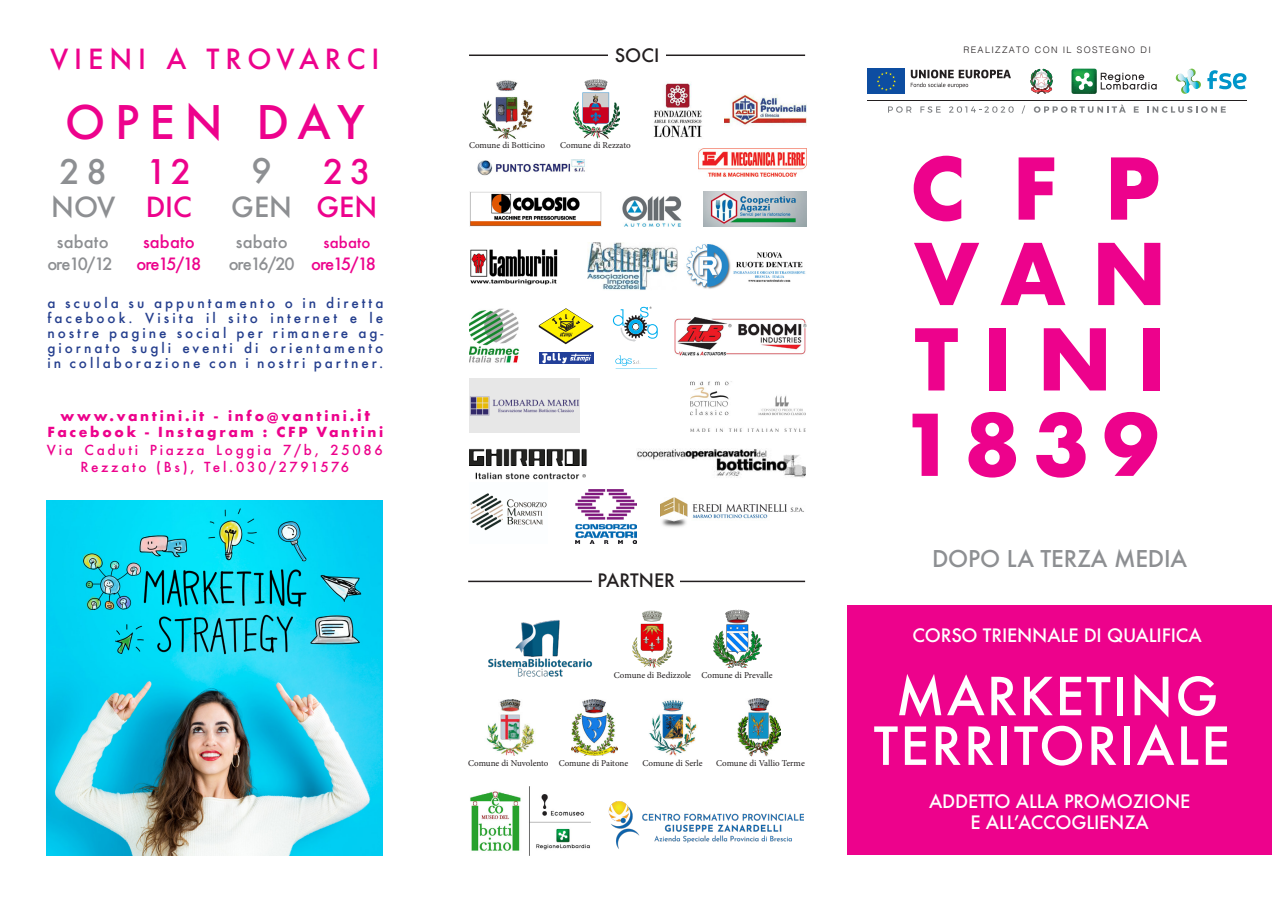
<style>
.page{position:relative;width:1272px;height:902px;background:#fff}
.page>*{position:absolute;margin:0;border:0;box-sizing:border-box;transform-origin:0 0}
.t1{font:700 82.5px "Futura";letter-spacing:.3em;color:#ed028c}
.t2{font:500 51px "Futura";letter-spacing:.04em;color:#fff}
.t3{font:500 45px "Futura";letter-spacing:.22em;color:#ed028c}
.t4{font:500 33px "Futura";color:#ed028c}
.t5{font:500 33px "Futura";color:#8d8f92}
.t6{font:500 27px "Futura";letter-spacing:.205em;color:#ed028c}
.t7{font:500 27px "Futura";color:#8d8f92}
.t8{font:500 22.5px "Futura";letter-spacing:-.01em;color:#8d8f92}
.t9{font:500 18px "Futura";letter-spacing:-.01em;color:#fff}
.t10{font:500 18px "Futura";color:#231f20}
.t11{font:500 16.5px "Futura";letter-spacing:-.025em;color:#8d8f92}
.t12{font:500 16.5px "Futura";letter-spacing:-.06em;color:#ed028c}
.t13{font:500 15px "Futura";letter-spacing:.01em;color:#ed028c}
.t14{font:500 13.5px/15px "Futura";letter-spacing:.22em;color:#253f8e;text-align:justify}
.t15{font:700 13.5px "Futura";letter-spacing:.2em;color:#ed028c}
.t16{font:500 13.5px/16.2px "Futura";letter-spacing:.2em;color:#ed028c;text-align:center}
.t17{font:9px "Minion Pro";color:#231f20}
.t18{font:300 9px "Helvetica";letter-spacing:.15em;color:#231f20}
.s1{font-size:15px}
</style>
<div class="page">
<img style="left:47px;top:500px;width:336px;height:355px">
<hr style="left:867px;top:100px;width:379px;height:1px;background:#231f20">
<svg style="left:1071px;top:69px;width:85px;height:25px"></svg>
<svg style="left:1175px;top:69px;width:26px;height:25px"></svg>
<svg style="left:1207px;top:70px;width:39px;height:19px"></svg>
<div style="left:867px;top:69px;width:38px;height:25px;background:#0d4da1"></div>
<svg style="left:877px;top:72px;width:19px;height:19px"></svg>
<svg style="left:910px;top:70px;width:100px;height:18px"></svg>
<svg style="left:1030px;top:69px;width:22px;height:25px"></svg>
<svg style="left:888px;top:106px;width:23px;height:7px"></svg>
<svg style="left:920px;top:106px;width:20px;height:7px"></svg>
<svg style="left:949px;top:106px;width:64px;height:7px"></svg>
<svg style="left:1021px;top:105px;width:4px;height:9px"></svg>
<svg style="left:1033px;top:104px;width:92px;height:9px"></svg>
<svg style="left:1133px;top:106px;width:5px;height:7px"></svg>
<svg style="left:1147px;top:106px;width:78px;height:7px"></svg>
<img style="left:608px;top:801px;width:195px;height:48px">
<img style="left:632px;top:610px;width:41px;height:58px">
<img style="left:713px;top:609px;width:48px;height:58px">
<img style="left:486px;top:699px;width:49px;height:56px">
<img style="left:572px;top:699px;width:45px;height:56px">
<img style="left:649px;top:700px;width:48px;height:56px">
<img style="left:737px;top:698px;width:43px;height:58px">
<img style="left:470px;top:786px;width:121px;height:68px">
<img style="left:488px;top:619px;width:105px;height:58px">
<hr style="left:469px;top:54px;width:336px;height:2px;background:#231f20">
<div style="left:608px;top:47px;width:58px;height:15px;background:#fff"></div>
<img style="left:470px;top:493px;width:77px;height:38px">
<img style="left:703px;top:192px;width:103px;height:35px">
<img style="left:470px;top:192px;width:132px;height:35px">
<img style="left:469px;top:308px;width:50px;height:55px">
<img style="left:587px;top:243px;width:90px;height:47px">
<img style="left:477px;top:159px;width:108px;height:17px">
<img style="left:637px;top:448px;width:168px;height:30px">
<img style="left:660px;top:497px;width:144px;height:30px">
<img style="left:724px;top:94px;width:82px;height:31px">
<img style="left:576px;top:489px;width:60px;height:54px">
<img style="left:686px;top:244px;width:120px;height:45px">
<img style="left:653px;top:82px;width:49px;height:56px">
<img style="left:622px;top:196px;width:60px;height:31px">
<img style="left:698px;top:148px;width:108px;height:28px">
<img style="left:470px;top:249px;width:88px;height:36px">
<img style="left:469px;top:379px;width:110px;height:53px">
<div style="left:539px;top:352px;width:54px;height:12px;background:#223f99"></div>
<svg style="left:542px;top:353px;width:49px;height:10px"></svg>
<svg style="left:539px;top:308px;width:54px;height:36px"></svg>
<img style="left:674px;top:317px;width:132px;height:39px">
<img style="left:690px;top:381px;width:115px;height:50px">
<img style="left:469px;top:448px;width:118px;height:31px">
<img style="left:482px;top:80px;width:51px;height:59px">
<img style="left:574px;top:79px;width:45px;height:60px">
<hr style="left:468px;top:580px;width:337px;height:2px;background:#231f20">
<div style="left:592px;top:572px;width:88px;height:17px;background:#fff"></div>
<div style="left:847px;top:605px;width:424px;height:249px;background:#ed028c"></div>
<svg style="left:613px;top:306px;width:44px;height:36px"></svg>
<svg style="left:615px;top:355px;width:25px;height:11px"></svg>
<p class="t6" style="left:50px;top:40px;width:331px">VIENI A TROVARCI</p>
<p class="t3" style="left:65px;top:92px;width:301px">OPEN DAY</p>
<p class="t5" style="left:60px;top:149px;width:49px">28</p>
<p class="t7" style="left:51px;top:188px;width:66px">NOV</p>
<p class="t11" style="left:57px;top:230px;width:53px">sabato</p>
<p class="t11" style="left:47px;top:252px;width:67px">ore10/12</p>
<p class="t5" style="left:251px;top:148px;width:22px">9</p>
<p class="t4" style="left:146px;top:149px;width:46px">12</p>
<p class="t6" style="left:146px;top:188px;width:48px">DIC</p>
<p class="t4" style="left:323px;top:149px;width:49px">23</p>
<p class="t6" style="left:316px;top:188px;width:62px">GEN</p>
<p class="t7" style="left:231px;top:188px;width:62px">GEN</p>
<p class="t12" style="left:143px;top:230px;width:53px">sabato</p>
<p class="t13" style="left:323px;top:232px;width:49px">sabato</p>
<p class="t12" style="left:136px;top:252px;width:66px">ore15/18</p>
<p class="t11" style="left:229px;top:252px;width:67px">ore16/20</p>
<p class="t12" style="left:311px;top:252px;width:66px">ore15/18</p>
<p class="t11" style="left:236px;top:230px;width:53px">sabato</p>
<p class="t14" style="left:47px;top:295px;width:337px">a scuola su appuntamento o in diretta facebook. Visita il sito internet e le nostre pagine social per rimanere ag&shy;giornato sugli eventi di orientamento in collaborazione con i nostri partner.</p>
<p class="t15" style="left:61px;top:405px;width:311px">www.vantini.it - info@vantini.<span class="s1">it</span></p>
<p class="t15" style="left:47px;top:422px;width:337px">Facebook - Instagram : CFP Vantini</p>
<p class="t16" style="left:47px;top:442px;width:337px">Via Caduti Piazza Loggia 7/b, 25086<br>Rezzato (Bs), Tel.030/2791576</p>
<p class="t10" style="left:614px;top:43px;width:46px">SOCI</p>
<p class="t17" style="left:469px;top:139px;width:78px">Comune di Botticino</p>
<p class="t17" style="left:560px;top:139px;width:72px">Comune di Rezzato</p>
<p class="t10" style="left:597px;top:568px;width:79px">PARTNER</p>
<p class="t17" style="left:614px;top:669px;width:79px">Comune di Bedizzole</p>
<p class="t17" style="left:701px;top:669px;width:73px">Comune di Prevalle</p>
<p class="t17" style="left:468px;top:757px;width:82px">Comune di Nuvolento</p>
<p class="t17" style="left:558px;top:757px;width:71px">Comune di Paitone</p>
<p class="t17" style="left:642px;top:757px;width:62px">Comune di Serle</p>
<p class="t17" style="left:716px;top:757px;width:90px">Comune di Vallio Terme</p>
<p class="t18" style="left:963px;top:42px;width:189px">REALIZZATO CON IL SOSTEGNO DI</p>
<p class="t1" style="left:910px;top:129px;width:252px">CFP</p>
<p class="t1" style="left:914px;top:214px;width:254px">VAN</p>
<p class="t1" style="left:914px;top:300px;width:253px">TINI</p>
<p class="t1" style="left:899px;top:385px;width:261px">1839</p>
<p class="t8" style="left:932px;top:542px;width:256px">DOPO LA TERZA MEDIA</p>
<p class="t9" style="left:912px;top:623px;width:291px">CORSO TRIENNALE DI QUALIFICA</p>
<p class="t2" style="left:895px;top:661px;width:324px">MARKETING</p>
<p class="t2" style="left:873px;top:711px;width:358px">TERRITORIALE</p>
<p class="t9" style="left:929px;top:788px;width:262px">ADDETTO ALLA PROMOZIONE</p>
<p class="t9" style="left:970px;top:810px;width:180px">E ALL’ACCOGLIENZA</p>
</div>
